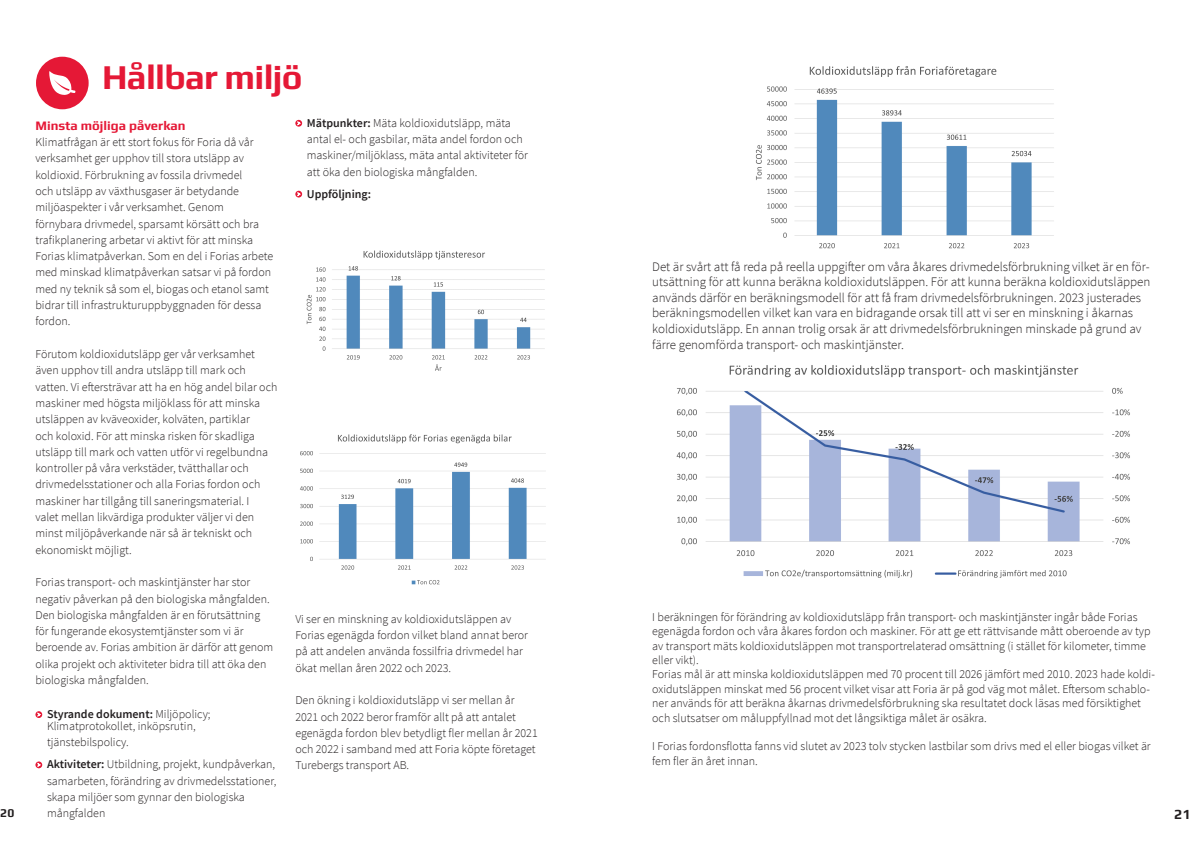
<style>
.page{position:relative;width:1191px;height:842px;background:#fff}
.page>*{position:absolute;margin:0;border:0;box-sizing:border-box;transform-origin:0 0}
.Rubrik{font:700 35px "Play";letter-spacing:-.02em;color:#e51836}
.t1{font:700 14px "Play";color:#231f20}
.t2{font:300 13px/15.6px "Source Sans Pro";color:#231f20}
.Brödtext__stor{font:700 13px "Play";color:#e51836}
.Brödtext__stor-2{font:300 12px/16.3px "Source Sans Pro";color:#231f20}
.Punktlistor{font:300 12px/16.3px "Source Sans Pro";color:#231f20}
.Punktlistor-2{font:600 12px "Source Sans Pro";color:#231f20}
.t3{font:700 12px "Play";color:#231f20}
.s1{font-weight:600}
</style>
<div class="page">
<div style="left:36px;top:57px;width:53px;height:52px;background:#e51836;border-radius:50%"></div>
<svg style="left:49px;top:71px;width:26px;height:24px"></svg>
<svg style="left:35px;top:711px;width:7px;height:7px"></svg>
<svg style="left:35px;top:761px;width:7px;height:7px"></svg>
<svg style="left:295px;top:120px;width:7px;height:7px"></svg>
<svg style="left:297px;top:121px;width:3px;height:4px"></svg>
<svg style="left:295px;top:191px;width:7px;height:7px"></svg>
<svg style="left:297px;top:192px;width:3px;height:4px"></svg>
<img style="left:306px;top:250px;width:239px;height:121px">
<img style="left:300px;top:434px;width:246px;height:151px">
<img style="left:755px;top:66px;width:299px;height:183px">
<img style="left:676px;top:365px;width:454px;height:213px">
<p class="Rubrik" style="left:102px;top:57px;width:202px">Hållbar miljö</p>
<p class="Brödtext__stor" style="left:35px;top:118px;width:151px">Minsta möjliga påverkan</p>
<p class="Brödtext__stor-2" style="left:35px;top:134px;width:239px">Klimatfrågan är ett stort fokus för Foria då vår verksamhet ger upphov till stora utsläpp av koldioxid. Förbrukning av fossila drivmedel<br>och utsläpp av växthusgaser är betydande miljöaspekter i vår verksamhet. Genom förnybara drivmedel, sparsamt körsätt och bra trafikplanering arbetar vi aktivt för att minska Forias klimatpåverkan. Som en del i Forias arbete med minskad klimatpåverkan satsar vi på fordon med ny teknik så som el, biogas och etanol samt bidrar till infrastrukturuppbyggnaden för dessa fordon.</p>
<p class="Brödtext__stor-2" style="left:35px;top:346px;width:243px">Förutom koldioxidutsläpp ger vår verksamhet även upphov till andra utsläpp till mark och vatten. Vi eftersträvar att ha en hög andel bilar och maskiner med högsta miljöklass för att minska utsläppen av kväveoxider, kolväten, partiklar<br>och koloxid. För att minska risken för skadliga utsläpp till mark och vatten utför vi regelbundna kontroller på våra verkstäder, tvätthallar och drivmedelsstationer och alla Forias fordon och maskiner har tillgång till saneringsmaterial. I<br>valet mellan likvärdiga produkter väljer vi den minst miljöpåverkande när så är tekniskt och ekonomiskt möjligt.</p>
<p class="Brödtext__stor-2" style="left:35px;top:574px;width:239px">Forias transport- och maskintjänster har stor negativ påverkan på den biologiska mångfalden.<br>Den biologiska mångfalden är en förutsättning för fungerande ekosystemtjänster som vi är beroende av. Forias ambition är därför att genom olika projekt och aktiviteter bidra till att öka den biologiska mångfalden.</p>
<p class="Punktlistor" style="left:47px;top:708px;width:165px;line-height:12px"><span class="s1">Styrande dokument:</span> Miljöpolicy;<br>Klimatprotokollet, inköpsrutin,</p>
<p class="Punktlistor" style="left:47px;top:734px;width:83px">tjänstebilspolicy.</p>
<p class="Punktlistor" style="left:47px;top:756px;width:231px"><span class="s1">Aktiviteter:</span> Utbildning, projekt, kundpåverkan, samarbeten, förändring av drivmedelsstationer, skapa miljöer som gynnar den biologiska mångfalden</p>
<p class="Punktlistor" style="left:307px;top:115px;width:223px"><span class="s1">Mätpunkter:</span> Mäta koldioxidutsläpp, mäta antal el- och gasbilar, mäta andel fordon och maskiner/miljöklass, mäta antal aktiviteter för att öka den biologiska mångfalden.</p>
<p class="Punktlistor-2" style="left:307px;top:186px;width:66px">Uppföljning:</p>
<p class="t2" style="left:652px;top:258px;width:500px">Det är svårt att få reda på reella uppgifter om våra åkares drivmedelsförbrukning vilket är en för&shy;utsättning för att kunna beräkna koldioxidutsläppen. För att kunna beräkna koldioxidutsläppen används därför en beräkningsmodell för att få fram drivmedelsförbrukningen. 2023 justerades beräkningsmodellen vilket kan vara en bidragande orsak till att vi ser en minskning i åkarnas koldioxidutsläpp. En annan trolig orsak är att drivmedelsförbrukningen minskade på grund av färre genomförda transport- och maskintjänster.</p>
<p class="Brödtext__stor-2" style="left:652px;top:610px;width:500px;line-height:14.4px">I beräkningen för förändring av koldioxidutsläpp från transport- och maskintjänster ingår både Forias egenägda fordon och våra åkares fordon och maskiner. För att ge ett rättvisande mått oberoende av typ av transport mäts koldioxidutsläppen mot transportrelaterad omsättning (i stället för kilometer, timme eller vikt).</p>
<p class="Brödtext__stor-2" style="left:652px;top:667px;width:504px;line-height:14.4px">Forias mål är att minska koldioxidutsläppen med 70 procent till 2026 jämfört med 2010. 2023 hade koldi&shy;oxidutsläppen minskat med 56 procent vilket visar att Foria är på god väg mot målet. Eftersom schablo&shy;ner används för att beräkna åkarnas drivmedelsförbrukning ska resultatet dock läsas med försiktighet och slutsatser om måluppfyllnad mot det långsiktiga målet är osäkra.</p>
<p class="Brödtext__stor-2" style="left:652px;top:739px;width:500px;line-height:14.4px">I Forias fordonsflotta fanns vid slutet av 2023 tolv stycken lastbilar som drivs med el eller biogas vilket är fem fler än året innan.</p>
<p class="Brödtext__stor-2" style="left:295px;top:611px;width:234px">Vi ser en minskning av koldioxidutsläppen av Forias egenägda fordon vilket bland annat beror på att andelen använda fossilfria drivmedel har ökat mellan åren 2022 och 2023.</p>
<p class="Brödtext__stor-2" style="left:295px;top:692px;width:244px">Den ökning i koldioxidutsläpp vi ser mellan år 2021 och 2022 beror framför allt på att antalet egenägda fordon blev betydligt fler mellan år 2021 och 2022 i samband med att Foria köpte företaget Turebergs transport AB.</p>
<p class="t3" style="left:0;top:806px;width:16px">20</p>
<p class="t1" style="left:1174px;top:806px;width:18px">21</p>
</div>
